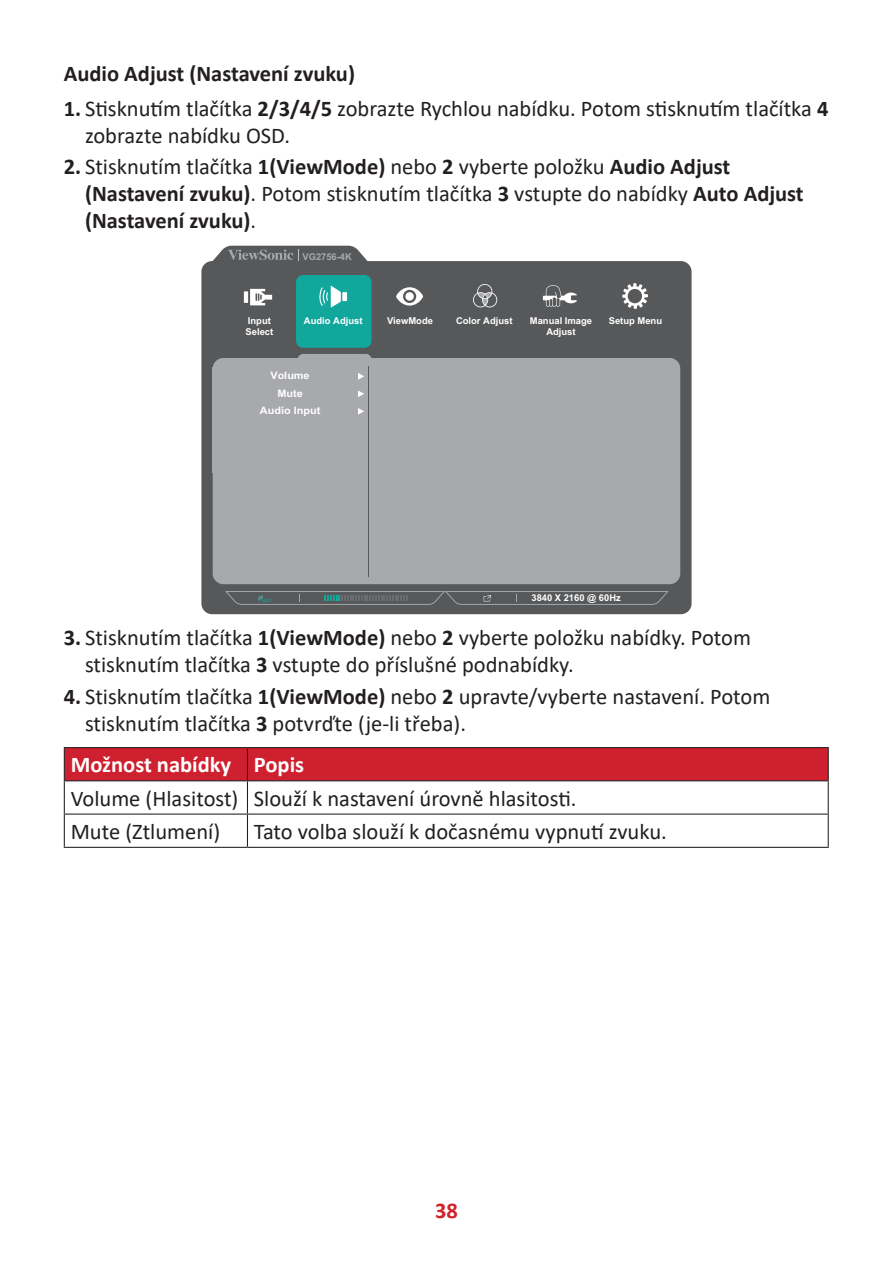
<style>
.page{position:relative;width:893px;height:1263px;background:#fff}
.page>*{position:absolute;margin:0;border:0;box-sizing:border-box;transform-origin:0 0}
.t1{font:22.5px/27px "Calibri";color:#231f20}
.t2{font:700 22.5px "Calibri";color:#231f20}
.t3{font:700 22.5px "Calibri";color:#fff}
.t4{font:700 22.5px "Calibri";color:#d1232a}
.t5{font:700 10.2px/17.5px "Arial";color:#fff;text-align:center;scale:1.06 1}
.t6{font:700 9.45px/11.2px "Arial";color:#fff}
.t7{font:700 9.3px "Arial";color:#fff}
.t8{font:700 9.3px "Arial";color:#a8a9ad}
.s1{font-weight:700}
</style>
<div class="page">
<div style="left:201px;top:261px;width:491px;height:353px;background:#57585a;border-radius:11px"></div>
<svg style="left:297px;top:354px;width:75px;height:4px"></svg>
<div style="left:213px;top:358px;width:467px;height:226px;background:#a8a9ad;border-radius:11px"></div>
<div style="left:296px;top:275px;width:75px;height:73px;background:#12a79d;border-radius:7px"></div>
<svg style="left:358px;top:408px;width:6px;height:7px"></svg>
<svg style="left:358px;top:390px;width:6px;height:7px"></svg>
<svg style="left:358px;top:373px;width:6px;height:7px"></svg>
<hr style="left:368px;top:366px;width:1px;height:210px;background:#57585a">
<svg style="left:225px;top:591px;width:444px;height:14px"></svg>
<svg style="left:208px;top:246px;width:165px;height:16px"></svg>
<svg style="left:622px;top:283px;width:26px;height:26px"></svg>
<svg style="left:396px;top:287px;width:27px;height:19px"></svg>
<div style="left:405px;top:292px;width:9px;height:9px;background:#fff;border-radius:50%"></div>
<svg style="left:543px;top:285px;width:34px;height:22px"></svg>
<svg style="left:244px;top:291px;width:4px;height:12px"></svg>
<svg style="left:250px;top:289px;width:22px;height:16px"></svg>
<div style="left:342px;top:292px;width:5px;height:9px;background:#fff"></div>
<svg style="left:319px;top:286px;width:22px;height:21px"></svg>
<svg style="left:473px;top:284px;width:24px;height:23px"></svg>
<div style="left:65px;top:748px;width:763px;height:32px;background:#cf202f"></div>
<hr style="left:64px;top:747px;width:183px;height:1px;background:#231f20">
<hr style="left:64px;top:748px;width:1px;height:32px;background:#231f20">
<hr style="left:247px;top:747px;width:582px;height:1px;background:#231f20">
<hr style="left:247px;top:748px;width:1px;height:32px;background:#231f20">
<hr style="left:828px;top:748px;width:1px;height:32px;background:#231f20">
<hr style="left:64px;top:780px;width:183px;height:1px;background:#231f20">
<hr style="left:64px;top:781px;width:1px;height:32px;background:#231f20">
<hr style="left:247px;top:780px;width:582px;height:1px;background:#231f20">
<hr style="left:247px;top:781px;width:1px;height:32px;background:#231f20">
<hr style="left:828px;top:781px;width:1px;height:32px;background:#231f20">
<hr style="left:64px;top:813px;width:183px;height:2px;background:#231f20">
<hr style="left:64px;top:815px;width:1px;height:32px;background:#231f20">
<hr style="left:247px;top:813px;width:582px;height:2px;background:#231f20">
<hr style="left:247px;top:815px;width:1px;height:32px;background:#231f20">
<hr style="left:828px;top:815px;width:1px;height:32px;background:#231f20">
<hr style="left:64px;top:847px;width:183px;height:1px;background:#231f20">
<hr style="left:247px;top:847px;width:582px;height:1px;background:#231f20">
<p class="t2" style="left:64px;top:57px;width:293px">Audio Adjust (Nastavení zvuku)</p>
<p class="t1" style="left:85px;top:95px;width:745px;text-indent:-21px"><span class="s1">1.</span> Stisknutím tlačítka <span class="s1">2/3/4/5</span> zobrazte Rychlou nabídku. Potom stisknutím tlačítka <span class="s1">4 </span>zobrazte nabídku OSD.</p>
<p class="t1" style="left:85px;top:153px;width:720px;text-indent:-21px"><span class="s1">2.</span> Stisknutím tlačítka <span class="s1">1(ViewMode)</span> nebo <span class="s1">2</span> vyberte položku <span class="s1">Audio Adjust (Nastavení zvuku)</span>. Potom stisknutím tlačítka <span class="s1">3</span> vstupte do nabídky <span class="s1">Auto Adjust (Nastavení zvuku)</span>.</p>
<p class="t8" style="left:302px;top:250px;width:51px">VG2756-4K</p>
<p class="t6" style="left:245px;top:315px;width:29px">Input<br>Select</p>
<p class="t6" style="left:304px;top:315px;width:60px">Audio Adjust</p>
<p class="t5" style="left:260px;top:367px;width:59px">Volume<br>Mute<br>Audio Input</p>
<p class="t6" style="left:387px;top:315px;width:47px">ViewMode</p>
<p class="t6" style="left:456px;top:315px;width:58px">Color Adjust</p>
<p class="t6" style="left:530px;top:315px;width:64px">Manual Image</p>
<p class="t6" style="left:609px;top:315px;width:55px">Setup Menu</p>
<p class="t6" style="left:546px;top:326px;width:31px">Adjust</p>
<p class="t7" style="left:531px;top:592px;width:91px">3840 X 2160 @ 60Hz</p>
<p class="t1" style="left:85px;top:624px;width:668px;text-indent:-21px"><span class="s1">3.</span> Stisknutím tlačítka <span class="s1">1(ViewMode)</span> nebo <span class="s1">2</span> vyberte položku nabídky. Potom stisknutím tlačítka <span class="s1">3</span> vstupte do příslušné podnabídky.</p>
<p class="t1" style="left:85px;top:682px;width:687px;text-indent:-21px"><span class="s1">4.</span> Stisknutím tlačítka <span class="s1">1(ViewMode)</span> nebo <span class="s1">2</span> upravte/vyberte nastavení. Potom stisknutím tlačítka <span class="s1">3</span> potvrďte (je-li třeba).</p>
<p class="t3" style="left:71px;top:749px;width:235px">Možnost nabídky Popis</p>
<p class="t1" style="left:71px;top:781px;width:507px;line-height:33.3px">Volume (Hlasitost) Slouží k nastavení úrovně hlasitosti.<br>Mute (Ztlumení)</p>
<p class="t1" style="left:254px;top:817px;width:414px">Tato volba slouží k dočasnému vypnutí zvuku.</p>
<p class="t4" style="left:435px;top:1194px;width:24px">38</p>
</div>
